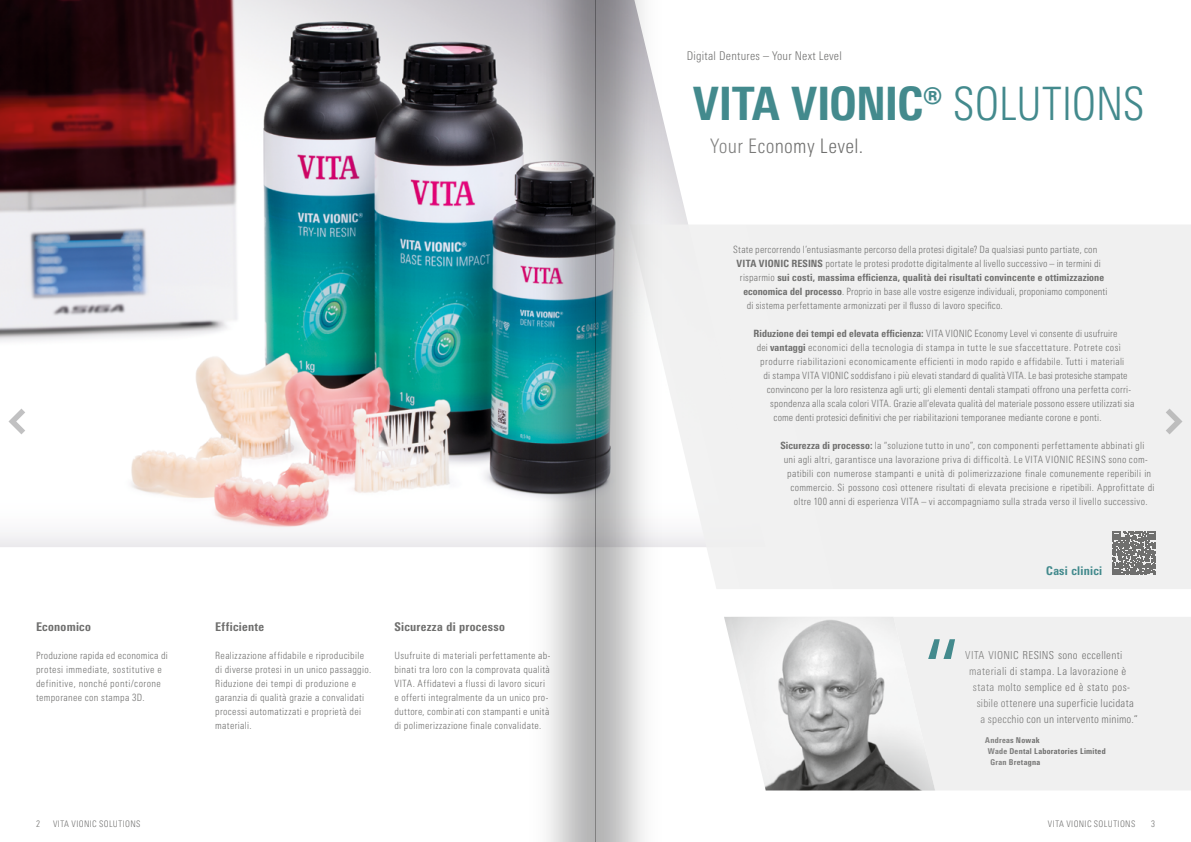
<style>
.page{position:relative;width:1191px;height:842px;background:#fff}
.page>*{position:absolute;margin:0;border:0;box-sizing:border-box;transform-origin:0 0}
.Produktheadline_Erste_Seite_Farbig{font:800 condensed 46px "Univers Next Pro";letter-spacing:-.02em;color:#438a8d}
.t1{font:300 condensed 20px "Univers Next Pro";letter-spacing:.015em;color:#6f6f6e}
._03_Kleine_Headline_12pt{font:800 condensed 12px "Univers Next Pro";letter-spacing:.025em;color:#6f6f6e}
.Segment_12Pt_13_5{font:300 condensed 12px "Univers Next Pro";letter-spacing:.02em;color:#6f6f6e}
.Fließtext_10pt_Fett{font:800 condensed 12px "Univers Next Pro";letter-spacing:.02em;color:#438a8d}
.t2{font:300 condensed 11px "Univers Next Pro";letter-spacing:.025em;color:#6f6f6e}
.Fließtext_10Pt_13_5{font:300 condensed 10px "Univers Next Pro";letter-spacing:.02em;color:#6f6f6e}
.Fließtext_10pt{font:300 condensed 10px/14px "Univers Next Pro";letter-spacing:.03em;color:#6f6f6e}
._03_Kleine_Headline_12pt-2{font:300 condensed 10px/14px "Univers Next Pro";letter-spacing:.04em;color:#6f6f6e}
.Fließtext_10Pt_13_5-2{font:800 condensed 10px "Univers Next Pro";letter-spacing:.015em;color:#6f6f6e}
.Fließtext_10Pt_13_5-3{font:300 condensed 10px "Univers Next Pro";letter-spacing:.045em;color:#6f6f6e}
.t3{font:300 condensed 9px "Univers Next Pro";letter-spacing:.035em;color:#6f6f6e}
.t4{font:800 condensed 8px "Univers Next Pro";letter-spacing:.035em;color:#6f6f6e}
.s1{font-weight:300}
.s2{font-weight:800}
</style>
<div class="page">
<div style="left:955px;top:617px;width:236px;height:173px;background:#f0f0f0"></div>
<img style="left:0;top:0;width:454px;height:547px">
<div style="left:737px;top:225px;width:454px;height:364px;background:#f0f0f0"></div>
<svg style="left:1112px;top:531px;width:43px;height:44px"></svg>
<svg style="left:737px;top:617px;width:218px;height:173px"></svg>
<img style="left:454px;top:0;width:283px;height:842px">
<svg style="left:1165px;top:409px;width:17px;height:25px"></svg>
<svg style="left:9px;top:409px;width:16px;height:25px"></svg>
<p class="Segment_12Pt_13_5" style="left:686px;top:49px;width:157px">Digital Dentures – Your Next Level</p>
<p class="Produktheadline_Erste_Seite_Farbig" style="left:693px;top:76px;width:453px">VITA VIONIC® <span class="s1">SOLUTIONS</span></p>
<h2 class="t1" style="left:710px;top:135px;width:154px">Your Economy Level.</h2>
<p class="Fließtext_10Pt_13_5" style="left:733px;top:244px;width:366px">State percorrendo l’entusiasmante percorso della protesi digitale? Da qualsiasi punto partiate, con</p>
<p class="Fließtext_10Pt_13_5" style="left:736px;top:258px;width:366px"><span class="s2">VITA VIONIC RESINS</span> portate le protesi prodotte digitalmente al livello successivo – in termini di</p>
<p class="Fließtext_10Pt_13_5-2" style="left:740px;top:271px;width:365px"><span class="s1">risparmio</span> sui costi, massima efficienza, qualità dei risultati convincente e ottimizzazione</p>
<p class="Fließtext_10Pt_13_5" style="left:743px;top:286px;width:365px"><span class="s2">economica del processo</span>. Proprio in base alle vostre esigenze individuali, proponiamo componenti</p>
<p class="Fließtext_10Pt_13_5" style="left:746px;top:300px;width:257px">di sistema perfettamente armonizzati per il flusso di lavoro specifico.</p>
<p class="Fließtext_10Pt_13_5" style="left:753px;top:328px;width:366px"><span class="s2">Riduzione dei tempi ed elevata efficienza:</span> VITA VIONIC Economy Level vi consente di usufruire</p>
<p class="Fließtext_10Pt_13_5-3" style="left:757px;top:342px;width:366px">dei <span class="s2">vantaggi</span> economici della tecnologia di stampa in tutte le sue sfaccettature. Potrete così</p>
<p class="Fließtext_10Pt_13_5" style="left:760px;top:356px;width:366px">produrre riabilitazioni economicamente efficienti in modo rapido e affidabile. Tutti i materiali</p>
<p class="Fließtext_10Pt_13_5" style="left:763px;top:370px;width:366px">di stampa VITA VIONIC soddisfano i più elevati standard di qualità VITA. Le basi protesiche stampate</p>
<p class="Fließtext_10Pt_13_5" style="left:767px;top:384px;width:366px">convincono per la loro resistenza agli urti; gli elementi dentali stampati offrono una perfetta corri-</p>
<p class="Fließtext_10Pt_13_5" style="left:770px;top:398px;width:366px">spondenza alla scala colori VITA. Grazie all’elevata qualità del materiale possono essere utilizzati sia</p>
<p class="Fließtext_10Pt_13_5" style="left:773px;top:412px;width:329px">come denti protesici definitivi che per riabilitazioni temporanee mediante corone e ponti.</p>
<p class="Fließtext_10Pt_13_5" style="left:780px;top:440px;width:365px"><span class="s2">Sicurezza di processo:</span> la “soluzione tutto in uno”, con componenti perfettamente abbinati gli</p>
<p class="Fließtext_10Pt_13_5" style="left:783px;top:454px;width:366px">uni agli altri, garantisce una lavorazione priva di difficoltà. Le VITA VIONIC RESINS sono com-</p>
<p class="Fließtext_10Pt_13_5" style="left:787px;top:468px;width:366px">patibili con numerose stampanti e unità di polimerizzazione finale comunemente reperibili in</p>
<p class="Fließtext_10Pt_13_5" style="left:790px;top:482px;width:365px">commercio. Si possono così ottenere risultati di elevata precisione e ripetibili. Approfittate di</p>
<p class="Fließtext_10Pt_13_5" style="left:793px;top:496px;width:355px">oltre 100 anni di esperienza VITA – vi accompagniamo sulla strada verso il livello successivo.</p>
<p class="_03_Kleine_Headline_12pt" style="left:36px;top:620px;width:56px">Economico</p>
<p class="_03_Kleine_Headline_12pt-2" style="left:36px;top:648px;width:133px">Produzione rapida ed economica di protesi immediate, sostitutive e definitive, nonché ponti/corone temporanee con stampa 3D.</p>
<p class="_03_Kleine_Headline_12pt" style="left:215px;top:620px;width:50px">Efficiente</p>
<p class="Fließtext_10pt" style="left:215px;top:648px;width:157px">Realizzazione affidabile e riproducibile di diverse protesi in un unico passaggio.<br>Riduzione dei tempi di produzione e garanzia di qualità grazie a convalidati processi automatizzati e proprietà dei materiali.</p>
<p class="_03_Kleine_Headline_12pt" style="left:394px;top:620px;width:112px">Sicurezza di processo</p>
<p class="Fließtext_10pt" style="left:394px;top:648px;width:158px">Usufruite di materiali perfettamente ab&shy;binati tra loro con la comprovata qualità VITA. Affidatevi a flussi di lavoro sicuri e offerti integralmente da un unico pro&shy;duttore, combinati con stampanti e unità di polimerizzazione finale convalidate.</p>
<p class="Fließtext_10pt_Fett" style="left:1046px;top:564px;width:57px">Casi clinici</p>
<p class="t2" style="left:965px;top:649px;width:159px">VITA VIONIC RESINS sono eccellenti</p>
<p class="t2" style="left:969px;top:665px;width:159px">materiali di stampa. La lavorazione è</p>
<p class="t2" style="left:973px;top:681px;width:159px">stata molto semplice ed è stato pos-</p>
<p class="t2" style="left:976px;top:697px;width:159px">sibile ottenere una superficie lucidata</p>
<p class="t2" style="left:980px;top:713px;width:159px">a specchio con un intervento minimo.“</p>
<p class="t4" style="left:985px;top:735px;width:56px">Andreas Nowak</p>
<p class="t4" style="left:988px;top:746px;width:119px">Wade Dental Laboratories Limited</p>
<p class="t4" style="left:990px;top:757px;width:51px">Gran Bretagna</p>
<p class="t3" style="left:36px;top:819px;width:5px">2</p>
<p class="t3" style="left:53px;top:819px;width:89px">VITA VIONIC SOLUTIONS</p>
<p class="t3" style="left:1048px;top:819px;width:89px">VITA VIONIC SOLUTIONS</p>
<p class="t3" style="left:1151px;top:819px;width:5px">3</p>
</div>
